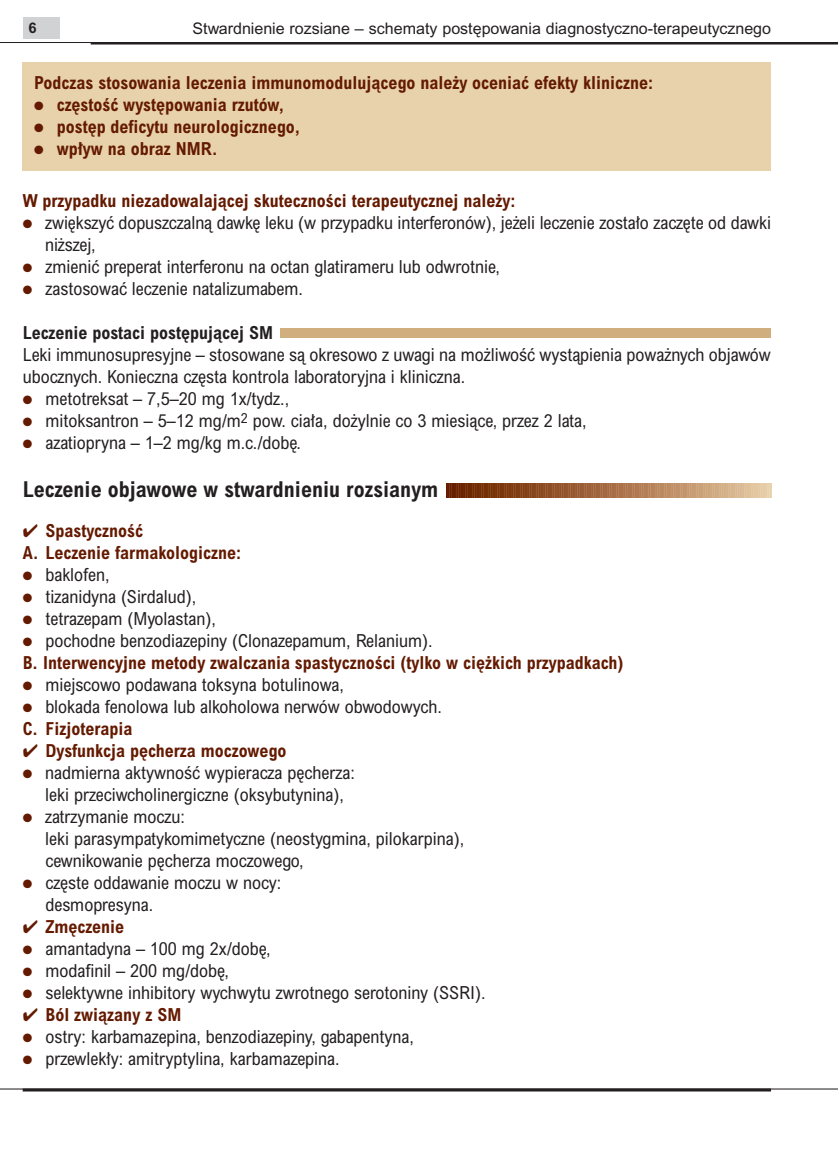
<style>
.page{position:relative;width:838px;height:1172px;background:#fff}
.page>*{position:absolute;margin:0;border:0;box-sizing:border-box;transform-origin:0 0}
.t1{font:22px "Arial Condensed Bold PL";color:#231f20}
.t2{font:18px/22px "Arial Condensed PL";color:#231f20}
.t3{font:18px/22px "Arial Condensed Bold PL";color:#641a00}
.t4{font:18px "Arial Condensed Bold PL";color:#231f20}
.t5{font:16px "Arial PL";color:#231f20}
.t6{font:14.6px "Arial Bold PL";color:#231f20}
.s1{color:#641a00}
</style>
<div class="page">
<hr style="left:0;top:42px;width:838px;height:1px;background:#231f20">
<hr style="left:91px;top:43px;width:747px;height:2px;background:#231f20">
<hr style="left:0;top:1088px;width:838px;height:2px;background:#231f20">
<hr style="left:23px;top:1089px;width:748px;height:3px;background:#231f20">
<div style="left:23px;top:17px;width:37px;height:21px;background:#d1d2d4"></div>
<div style="left:23px;top:62px;width:748px;height:108px;background:#e8d2ac"></div>
<div style="left:281px;top:329px;width:490px;height:9px;background:#d1ae7d"></div>
<svg style="left:446px;top:483px;width:326px;height:14px;background:#a7724b"></svg>
<p class="t6" style="left:28px;top:22px;width:10px">6</p>
<p class="t5" style="left:193px;top:23px;width:580px">Stwardnienie rozsiane – schematy post´powania diagnostyczno-terapeutycznego</p>
<p class="t3" style="left:34px;top:74px;width:621px">Podczas stosowania leczenia immunomodulujàcego nale˝y oceniaç efekty kliniczne:</p>
<p class="t3" style="left:34px;top:96px;width:252px">● cz´stoÊç wyst´powania rzutów,</p>
<p class="t3" style="left:34px;top:118px;width:268px">● post´p deficytu neurologicznego,</p>
<p class="t3" style="left:34px;top:140px;width:185px">● wp∏yw na obraz NMR.</p>
<p class="t3" style="left:23px;top:192px;width:494px">W przypadku niezadowalajàcej skutecznoÊci terapeutycznej nale˝y:</p>
<p class="t2" style="left:45px;top:214px;width:727px;text-indent:-22px"><span class="s1">●</span> zwi´kszyç dopuszczalnà dawk´ leku (w przypadku interferonów), je˝eli leczenie zosta∏o zacz´te od dawki ni˝szej,</p>
<p class="t2" style="left:23px;top:258px;width:479px"><span class="s1">●</span> zmieniç preperat interferonu na octan glatirameru lub odwrotnie,</p>
<p class="t2" style="left:23px;top:280px;width:282px"><span class="s1">●</span> zastosowaç leczenie natalizumabem.</p>
<p class="t4" style="left:23px;top:326px;width:252px">Leczenie postaci post´pujàcej SM</p>
<p class="t2" style="left:23px;top:346px;width:750px">Leki immunosupresyjne – stosowane sà okresowo z uwagi na mo˝liwoÊç wystàpienia powa˝nych objawów ubocznych. Konieczna cz´sta kontrola laboratoryjna i kliniczna.</p>
<p class="t2" style="left:23px;top:390px;width:268px"><span class="s1">●</span> metotreksat – 7,5–20 mg 1x/tydz.,</p>
<p class="t2" style="left:23px;top:412px;width:566px"><span class="s1">●</span> mitoksantron – 5–12 mg/m<sup>2</sup> pow. cia∏a, do˝ylnie co 3 miesiàce, przez 2 lata,</p>
<p class="t2" style="left:23px;top:434px;width:280px"><span class="s1">●</span> azatiopryna – 1–2 mg/kg m.c./dob´.</p>
<p class="t1" style="left:23px;top:481px;width:417px">Leczenie objawowe w stwardnieniu rozsianym</p>
<p class="t3" style="left:23px;top:522px;width:220px">✔ SpastycznoÊç<br>A. Leczenie farmakologiczne:</p>
<p class="t2" style="left:23px;top:566px;width:88px"><span class="s1">●</span> baklofen,</p>
<p class="t2" style="left:23px;top:588px;width:175px"><span class="s1">●</span> tizanidyna (Sirdalud),</p>
<p class="t2" style="left:23px;top:610px;width:195px"><span class="s1">●</span> tetrazepam (Myolastan),</p>
<p class="t2" style="left:23px;top:632px;width:411px"><span class="s1">●</span> pochodne benzodiazepiny (Clonazepamum, Relanium).</p>
<p class="t3" style="left:23px;top:654px;width:602px">B. Interwencyjne metody zwalczania spastycznoÊci (tylko w ci´˝kich przypadkach)</p>
<p class="t2" style="left:23px;top:676px;width:323px"><span class="s1">●</span> miejscowo podawana toksyna botulinowa,</p>
<p class="t2" style="left:23px;top:698px;width:421px"><span class="s1">●</span> blokada fenolowa lub alkoholowa nerwów obwodowych.</p>
<p class="t3" style="left:23px;top:720px;width:111px">C. Fizjoterapia</p>
<p class="t3" style="left:23px;top:742px;width:265px">✔ Dysfunkcja p´cherza moczowego</p>
<p class="t2" style="left:45px;top:764px;width:311px;text-indent:-22px"><span class="s1">●</span> nadmierna aktywnoÊç wypieracza p´cherza: leki przeciwcholinergiczne (oksybutynina),</p>
<p class="t2" style="left:45px;top:808px;width:421px;text-indent:-22px"><span class="s1">●</span> zatrzymanie moczu:<br>leki parasympatykomimetyczne (neostygmina, pilokarpina), cewnikowanie p´cherza moczowego,</p>
<p class="t2" style="left:45px;top:874px;width:237px;text-indent:-23px"><span class="s1">●</span> cz´ste oddawanie moczu w nocy: desmopresyna.</p>
<p class="t3" style="left:23px;top:918px;width:103px">✔ Zm´czenie</p>
<p class="t2" style="left:23px;top:940px;width:249px"><span class="s1">●</span> amantadyna – 100 mg 2x/dob´,</p>
<p class="t2" style="left:23px;top:962px;width:208px"><span class="s1">●</span> modafinil – 200 mg/dob´,</p>
<p class="t2" style="left:23px;top:984px;width:464px"><span class="s1">●</span> selektywne inhibitory wychwytu zwrotnego serotoniny (SSRI).</p>
<p class="t3" style="left:23px;top:1006px;width:160px">✔ Ból zwiàzany z SM</p>
<p class="t2" style="left:23px;top:1028px;width:393px"><span class="s1">●</span> ostry: karbamazepina, benzodiazepiny, gabapentyna,</p>
<p class="t2" style="left:23px;top:1050px;width:318px"><span class="s1">●</span> przewlek∏y: amitryptylina, karbamazepina.</p>
</div>
